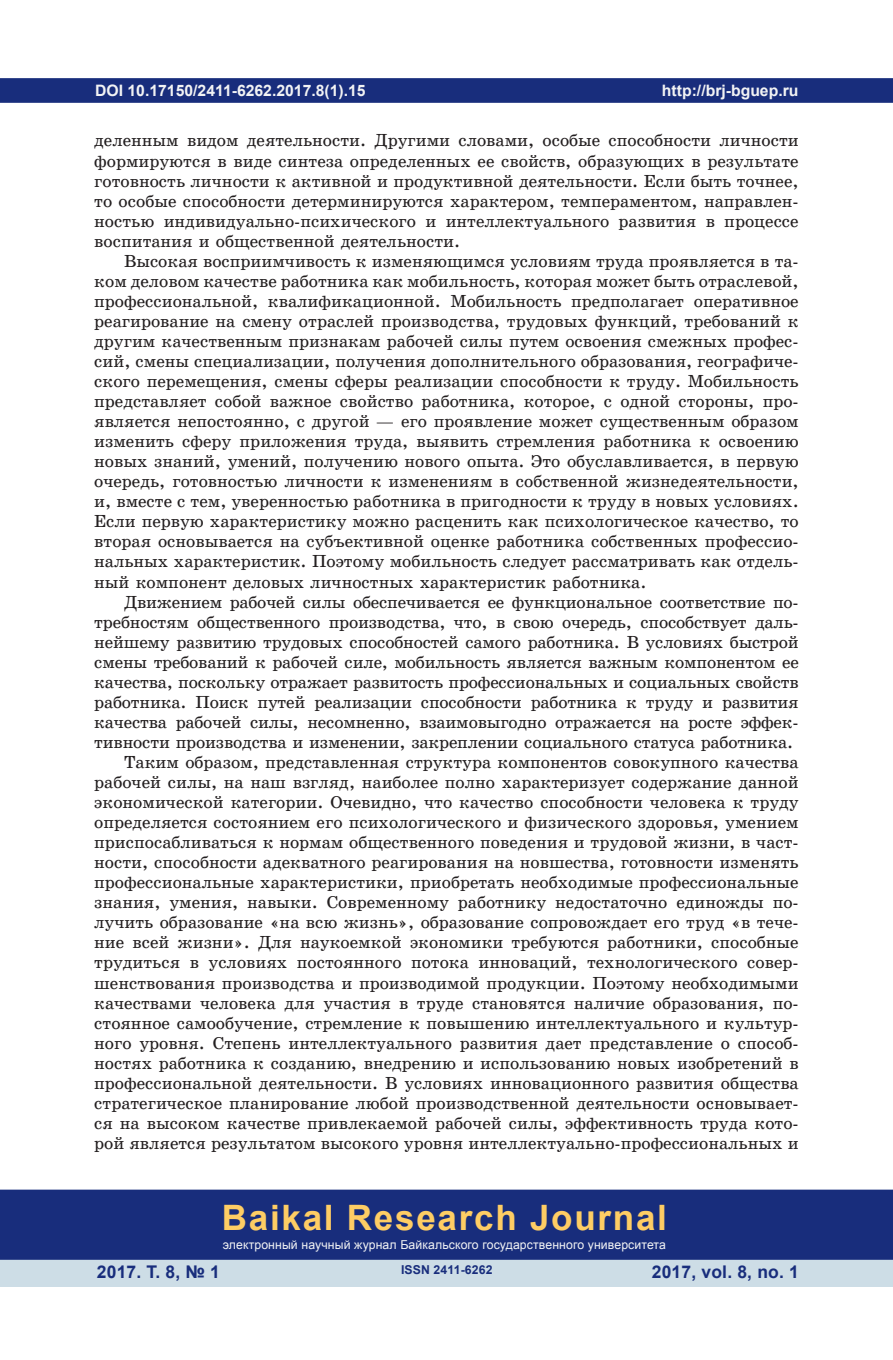
<style>
.page{position:relative;width:893px;height:1360px;background:#fff}
.page>*{position:absolute;margin:0;border:0;box-sizing:border-box;transform-origin:0 0}
.t1{font:700 35px "Arial";letter-spacing:.05em;color:#fecd64}
.t2{font:17.5px/20.1px "School Book C";color:#231f20;text-align:justify}
.t3{font:700 17.5px "Arial";letter-spacing:.01em;color:#182d7c}
.t4{font:700 15.75px "Arial";color:#f2f3f4}
.t5{font:12.25px "Arial";letter-spacing:.01em;color:#f2f3f4}
.t6{font:700 12.25px "Arial";letter-spacing:.01em;color:#182d7c}
</style>
<div class="page">
<div style="left:0;top:78px;width:893px;height:25px;background:#182d7c;border:2px solid #182d7c"></div>
<svg style="left:892px;top:78px;width:1px;height:25px"></svg>
<div style="left:0;top:1258px;width:893px;height:28px;background:#cddde6"></div>
<div style="left:0;top:1189px;width:893px;height:70px;background:#182d7c;border:2px solid #182d7c"></div>
<p class="t4" style="left:95px;top:79px;width:272px">DOI 10.17150/2411-6262.2017.8(1).15</p>
<p class="t2" style="left:94px;top:131px;width:706px">деленным видом деятельности. Другими словами, особые способности личности формируются в виде синтеза определенных ее свойств, образующих в результате готовность личности к активной и продуктивной деятельности. Если быть точнее, то особые способности детерминируются характером, темпераментом, направлен&shy;ностью индивидуально-психического и интеллектуального развития в процессе воспитания и общественной деятельности.</p>
<p class="t2" style="left:94px;top:251px;width:706px;text-indent:30px">Высокая восприимчивость к изменяющимся условиям труда проявляется в та&shy;ком деловом качестве работника как мобильность, которая может быть отраслевой, профессиональной, квалификационной. Мобильность предполагает оперативное реагирование на смену отраслей производства, трудовых функций, требований к другим качественным признакам рабочей силы путем освоения смежных профес&shy;сий, смены специализации, получения дополнительного образования, географиче&shy;ского перемещения, смены сферы реализации способности к труду. Мобильность представляет собой важное свойство работника, которое, с одной стороны, про&shy;является непостоянно, с другой — его проявление может существенным образом изменить сферу приложения труда, выявить стремления работника к освоению новых знаний, умений, получению нового опыта. Это обуславливается, в первую очередь, готовностью личности к изменениям в собственной жизнедеятельности, и, вместе с тем, уверенностью работника в пригодности к труду в новых условиях.<br>Если первую характеристику можно расценить как психологическое качество, то вторая основывается на субъективной оценке работника собственных профессио&shy;нальных характеристик. Поэтому мобильность следует рассматривать как отдель&shy;ный компонент деловых личностных характеристик работника.</p>
<p class="t2" style="left:124px;top:591px;width:676px">Движением рабочей силы обеспечивается ее функциональное соответствие по-</p>
<p class="t2" style="left:94px;top:612px;width:706px">требностям общественного производства, что, в свою очередь, способствует даль-</p>
<p class="t2" style="left:94px;top:632px;width:706px">нейшему развитию трудовых способностей самого работника. В условиях быстрой</p>
<p class="t2" style="left:94px;top:652px;width:706px">смены требований к рабочей силе, мобильность является важным компонентом ее</p>
<p class="t2" style="left:94px;top:672px;width:706px">качества, поскольку отражает развитость профессиональных и социальных свойств</p>
<p class="t2" style="left:94px;top:692px;width:706px">работника. Поиск путей реализации способности работника к труду и развития</p>
<p class="t2" style="left:94px;top:712px;width:706px">качества рабочей силы, несомненно, взаимовыгодно отражается на росте эффек-</p>
<p class="t2" style="left:94px;top:732px;width:700px">тивности производства и изменении, закреплении социального статуса работника.</p>
<p class="t2" style="left:124px;top:752px;width:676px">Таким образом, представленная структура компонентов совокупного качества</p>
<p class="t2" style="left:94px;top:772px;width:706px">рабочей силы, на наш взгляд, наиболее полно характеризует содержание данной</p>
<p class="t2" style="left:94px;top:792px;width:706px">экономической категории. Очевидно, что качество способности человека к труду</p>
<p class="t2" style="left:94px;top:812px;width:706px">определяется состоянием его психологического и физического здоровья, умением</p>
<p class="t2" style="left:94px;top:832px;width:706px">приспосабливаться к нормам общественного поведения и трудовой жизни, в част-</p>
<p class="t2" style="left:94px;top:852px;width:706px">ности, способности адекватного реагирования на новшества, готовности изменять</p>
<p class="t2" style="left:94px;top:872px;width:706px">профессиональные характеристики, приобретать необходимые профессиональные</p>
<p class="t2" style="left:94px;top:892px;width:706px">знания, умения, навыки. Современному работнику недостаточно единожды по-</p>
<p class="t2" style="left:94px;top:912px;width:706px">лучить образование «на всю жизнь», образование сопровождает его труд «в тече-</p>
<p class="t2" style="left:94px;top:932px;width:706px">ние всей жизни». Для наукоемкой экономики требуются работники, способные</p>
<p class="t2" style="left:94px;top:952px;width:706px">трудиться в условиях постоянного потока инноваций, технологического совер-</p>
<p class="t2" style="left:94px;top:972px;width:706px">шенствования производства и производимой продукции. Поэтому необходимыми</p>
<p class="t2" style="left:94px;top:992px;width:706px">качествами человека для участия в труде становятся наличие образования, по-</p>
<p class="t2" style="left:94px;top:1012px;width:706px">стоянное самообучение, стремление к повышению интеллектуального и культур-</p>
<p class="t2" style="left:94px;top:1032px;width:706px">ного уровня. Степень интеллектуального развития дает представление о способ-</p>
<p class="t2" style="left:94px;top:1052px;width:706px">ностях работника к созданию, внедрению и использованию новых изобретений в</p>
<p class="t2" style="left:94px;top:1072px;width:706px">профессиональной деятельности. В условиях инновационного развития общества</p>
<p class="t2" style="left:94px;top:1092px;width:706px">стратегическое планирование любой производственной деятельности основывает-</p>
<p class="t2" style="left:94px;top:1112px;width:706px">ся на высоком качестве привлекаемой рабочей силы, эффективность труда кото-</p>
<p class="t2" style="left:94px;top:1132px;width:706px">рой является результатом высокого уровня интеллектуально-профессиональных и</p>
<p class="t4" style="left:662px;top:79px;width:138px">http://brj-bguep.ru</p>
<h1 class="t1" style="left:222px;top:1193px;width:447px">Baikal Research Journal</h1>
<p class="t5" style="left:223px;top:1236px;width:445px">электронный научный журнал Байкальского государственного университета</p>
<p class="t3" style="left:97px;top:1259px;width:125px">2017. Т. 8, № 1</p>
<p class="t3" style="left:652px;top:1259px;width:149px">2017, vol. 8, no. 1</p>
<p class="t6" style="left:401px;top:1261px;width:93px">ISSN 2411-6262</p>
</div>
